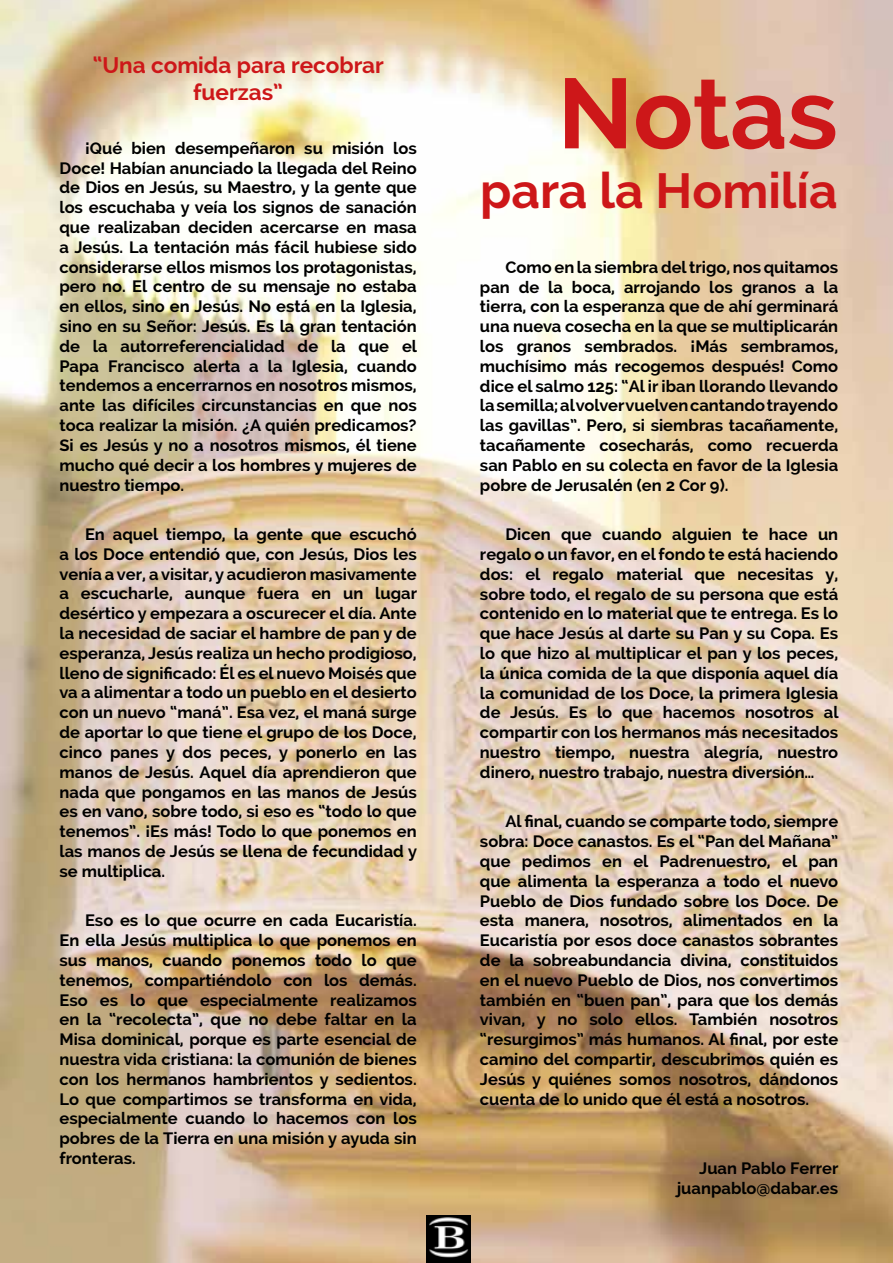
<style>
.page{position:relative;width:893px;height:1263px;background:#fff}
.page>*{position:absolute;margin:0;border:0;box-sizing:border-box;transform-origin:0 0}
.t1{font:700 99px "Raleway";color:#cd1719}
.t2{font:700 49.5px "Raleway";color:#cd1719}
.t3{font:700 22.5px/27px "Raleway";color:#cd1719;text-align:center}
.t4{font:700 16.5px/19.8px "Raleway";color:#000;text-align:justify}
</style>
<div class="page">
<img style="left:0;top:0;width:893px;height:1263px">
<img style="left:427px;top:1216px;width:44px;height:47px">
<h3 class="t3" style="left:93px;top:52px;width:293px">“Una comida para recobrar fuerzas”</h3>
<p class="t4" style="left:60px;top:138px;width:359px;text-indent:26px">¡Qué bien desempeñaron su misión los Doce! Habían anunciado la llegada del Reino de Dios en Jesús, su Maestro, y la gente que los escuchaba y veía los signos de sanación que realizaban deciden acercarse en masa a Jesús. La tentación más fácil hubiese sido considerarse ellos mismos los protagonistas, pero no. El centro de su mensaje no estaba en ellos, sino en Jesús. No está en la Iglesia, sino en su Señor: Jesús. Es la gran tentación de la autorreferencialidad de la que el Papa Francisco alerta a la Iglesia, cuando tendemos a encerrarnos en nosotros mismos, ante las difíciles circunstancias en que nos toca realizar la misión. ¿A quién predicamos?<br>Si es Jesús y no a nosotros mismos, él tiene mucho qué decir a los hombres y mujeres de nuestro tiempo.</p>
<p class="t4" style="left:60px;top:524px;width:359px;text-indent:26px">En aquel tiempo, la gente que escuchó a los Doce entendió que, con Jesús, Dios les venía a ver, a visitar, y acudieron masivamente a escucharle, aunque fuera en un lugar desértico y empezara a oscurecer el día. Ante la necesidad de saciar el hambre de pan y de esperanza, Jesús realiza un hecho prodigioso, lleno de significado: Él es el nuevo Moisés que va a alimentar a todo un pueblo en el desierto con un nuevo “maná”. Esa vez, el maná surge de aportar lo que tiene el grupo de los Doce, cinco panes y dos peces, y ponerlo en las manos de Jesús. Aquel día aprendieron que nada que pongamos en las manos de Jesús es en vano, sobre todo, si eso es “todo lo que tenemos”. ¡Es más! Todo lo que ponemos en las manos de Jesús se llena de fecundidad y se multiplica.</p>
<p class="t4" style="left:60px;top:911px;width:359px;text-indent:26px">Eso es lo que ocurre en cada Eucaristía.<br>En ella Jesús multiplica lo que ponemos en sus manos, cuando ponemos todo lo que tenemos, compartiéndolo con los demás.<br>Eso es lo que especialmente realizamos en la “recolecta”, que no debe faltar en la Misa dominical, porque es parte esencial de nuestra vida cristiana: la comunión de bienes con los hermanos hambrientos y sedientos.<br>Lo que compartimos se transforma en vida, especialmente cuando lo hacemos con los pobres de la Tierra en una misión y ayuda sin fronteras.</p>
<h1 class="t1" style="left:558px;top:57px;width:281px">Notas</h1>
<h2 class="t2" style="left:480px;top:162px;width:359px">para la Homilía</h2>
<p class="t4" style="left:480px;top:257px;width:360px;text-indent:26px">Como en la siembra del trigo, nos quitamos pan de la boca, arrojando los granos a la tierra, con la esperanza que de ahí germinará una nueva cosecha en la que se multiplicarán los granos sembrados. ¡Más sembramos, muchísimo más recogemos después! Como dice el salmo 125: “Al ir iban llorando llevando la semilla; al volver vuelven cantando trayendo las gavillas”. Pero, si siembras tacañamente, tacañamente cosecharás, como recuerda san Pablo en su colecta en favor de la Iglesia pobre de Jerusalén (en 2 Cor 9).</p>
<p class="t4" style="left:480px;top:524px;width:360px;text-indent:26px">Dicen que cuando alguien te hace un regalo o un favor, en el fondo te está haciendo dos: el regalo material que necesitas y, sobre todo, el regalo de su persona que está contenido en lo material que te entrega. Es lo que hace Jesús al darte su Pan y su Copa. Es lo que hizo al multiplicar el pan y los peces, la única comida de la que disponía aquel día la comunidad de los Doce, la primera Iglesia de Jesús. Es lo que hacemos nosotros al compartir con los hermanos más necesitados nuestro tiempo, nuestra alegría, nuestro dinero, nuestro trabajo, nuestra diversión…</p>
<p class="t4" style="left:480px;top:812px;width:360px;text-indent:26px">Al final, cuando se comparte todo, siempre sobra: Doce canastos. Es el “Pan del Mañana” que pedimos en el Padrenuestro, el pan que alimenta la esperanza a todo el nuevo Pueblo de Dios fundado sobre los Doce. De esta manera, nosotros, alimentados en la Eucaristía por esos doce canastos sobrantes de la sobreabundancia divina, constituidos en el nuevo Pueblo de Dios, nos convertimos también en “buen pan”, para que los demás vivan, y no solo ellos. También nosotros “resurgimos” más humanos. Al final, por este camino del compartir, descubrimos quién es Jesús y quiénes somos nosotros, dándonos cuenta de lo unido que él está a nosotros.</p>
<p class="t4" style="left:677px;top:1158px;width:163px;text-align:right">Juan Pablo Ferrer juanpablo@dabar.es</p>
</div>
